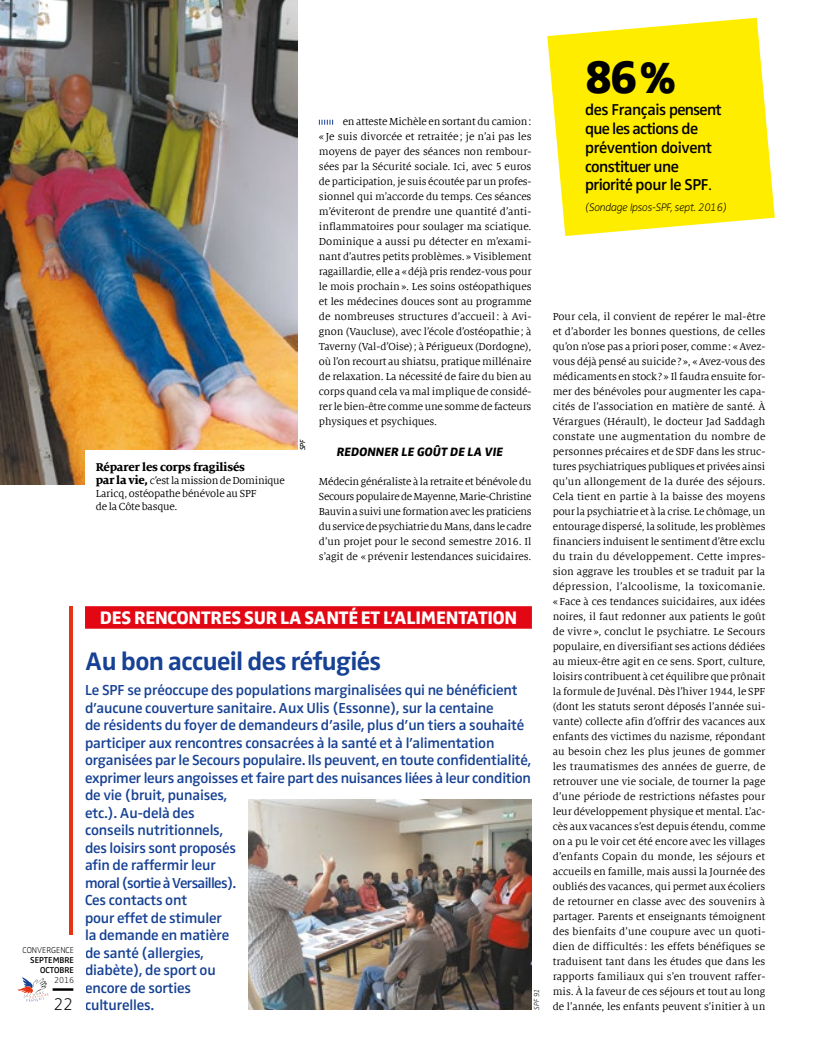
<style>
.page{position:relative;width:815px;height:1063px;background:#fff}
.page>*{position:absolute;margin:0;border:0;box-sizing:border-box;transform-origin:0 0}
.t1{font:800 47.12px "Zwo OT";color:#000}
.t2{font:700 26.25px "Zwo OT";letter-spacing:-.025em;color:#164194}
.t3{font:800 18.75px "Zwo OT";letter-spacing:-.01em;color:#fff}
.t4{font:300 expanded 17.5px "Zwo OT";color:#000}
.t5{font:600 16.25px/18.8px "Zwo OT";letter-spacing:-.03em;color:#000}
.t6{font:600 15px/17.5px "Zwo OT";letter-spacing:-.01em;color:#164194}
.t7{font:800 12.5px "Milo Serif Offc";letter-spacing:-.02em;color:#000}
.t8{font:italic 800 12.5px "Zwo OT";letter-spacing:.01em;color:#000}
.t9{font:11.25px/15px "Milo Serif Offc";letter-spacing:-.005em;color:#000;text-align:justify}
.t10{font:italic 300 expanded 11.25px "Zwo OT";letter-spacing:-.03em;color:#000}
.t11{font:600 8.75px/10px "Zwo OT";color:#000;text-align:right}
.t12{font:300 expanded 8.75px "Zwo OT";color:#000}
.t13{font:italic 300 expanded 7.5px "Zwo OT";color:#000}
.t14{font:italic 7.5px "Zwo OT";color:#000}
.s1{font-weight:800;font-size:12.5px}
.s2{font-weight:300}
</style>
<div class="page">
<img style="left:0;top:0;width:298px;height:485px">
<div style="left:85px;top:606px;width:447px;height:23px;background:#e30613"></div>
<div style="left:85px;top:450px;width:213px;height:83px;background:#fff"></div>
<svg style="left:547px;top:18px;width:228px;height:218px;fill:#ffed00"></svg>
<div style="left:585px;top:56px;width:149px;height:161px;background:#ffed00"></div>
<img style="left:248px;top:800px;width:283px;height:210px">
<hr style="left:70px;top:606px;width:3px;height:329px;background:#e63312">
<svg style="left:319px;top:120px;width:14px;height:5px"></svg>
<hr style="left:53px;top:988px;width:20px;height:3px;background:#000">
<svg style="left:17px;top:977px;width:32px;height:25px"></svg>
<p class="t7" style="left:96px;top:460px;width:151px">Réparer les corps fragilisés</p>
<p class="t9" style="left:96px;top:474px;width:191px;line-height:13.1px;text-align:left"><span class="s1">par la vie,</span> c’est la mission de Dominique<br>Laricq, ostéopathe bénévole au SPF<br>de la Côte basque.</p>
<p class="t14" style="left:298px;top:450px;width:13px;rotate:-90deg">SPF</p>
<p class="t9" style="left:319px;top:114px;width:214px;text-indent:24px">en atteste Michèle en sortant du camion: « Je suis divorcée et retraitée ; je n’ai pas les moyens de payer des séances non rembour&shy;sées par la Sécurité sociale. Ici, avec 5 euros de participation, je suis écoutée par un profes&shy;sionnel qui m’accorde du temps. Ces séances m’éviteront de prendre une quantité d’anti&shy;inflammatoires pour soulager ma sciatique.<br>Dominique a aussi pu détecter en m’exami&shy;nant d’autres petits problèmes.» Visiblement ragaillardie, elle a «déjà pris rendez-vous pour le mois prochain». Les soins ostéopathiques et les médecines douces sont au programme de nombreuses structures d’accueil: à Avi&shy;gnon (Vaucluse), avec l’école d’ostéopathie; à Taverny (Val-d’Oise); à Périgueux (Dordogne), où l’on recourt au shiatsu, pratique millénaire de relaxation. La nécessité de faire du bien au corps quand cela va mal implique de considé&shy;rer le bien-être comme une somme de facteurs physiques et psychiques.</p>
<p class="t8" style="left:337px;top:444px;width:168px">REDONNER LE GOÛT DE LA VIE</p>
<p class="t9" style="left:319px;top:474px;width:214px">Médecin généraliste à la retraite et bénévole du Secours populaire de Mayenne, Marie-Christine Bauvin a suivi une formation avec les praticiens du service de psychiatrie du Mans, dans le cadre d’un projet pour le second semestre 2016. Il s’agit de «prévenir lestendances suicidaires.</p>
<p class="t12" style="left:23px;top:945px;width:53px">CONVERGENCE</p>
<p class="t11" style="left:30px;top:955px;width:45px">septembre octobre</p>
<p class="t12" style="left:54px;top:975px;width:21px">2016</p>
<h3 class="t4" style="left:54px;top:994px;width:21px">22</h3>
<h3 class="t3" style="left:100px;top:607px;width:419px">DES RENCONTRES SUR LA SANTÉ ET L’ALIMENTATION</h3>
<h2 class="t2" style="left:85px;top:646px;width:298px">Au bon accueil des réfugiés</h2>
<p class="t6" style="left:85px;top:682px;width:448px">Le SPF se préoccupe des populations marginalisées qui ne bénéficient d’aucune couverture sanitaire. Aux Ulis (Essonne), sur la centaine<br>de résidents du foyer de demandeurs d’asile, plus d’un tiers a souhaité participer aux rencontres consacrées à la santé et à l’alimentation organisées par le Secours populaire. Ils peuvent, en toute confidentialité, exprimer leurs angoisses et faire part des nuisances liées à leur condition de vie (bruit, punaises,<br>etc.). Au-delà des<br>conseils nutritionnels,<br>des loisirs sont proposés<br>afin de raffermir leur<br>moral (sortie à Versailles).<br>Ces contacts ont<br>pour effet de stimuler<br>la demande en matière<br>de santé (allergies,<br>diabète), de sport ou<br>encore de sorties<br>culturelles.</p>
<p class="t13" style="left:532px;top:1010px;width:23px;rotate:-90deg">SPF 91</p>
<h1 class="t1" style="left:585px;top:49px;width:93px">86%</h1>
<h3 class="t5" style="left:585px;top:101px;width:138px">des Français pensent que les actions de prévention doivent constituer une priorité pour le SPF<span class="s2">.</span></h3>
<p class="t10" style="left:585px;top:201px;width:144px">(Sondage Ipsos-SPF, sept. 2016)</p>
<p class="t9" style="left:553px;top:309px;width:214px">Pour cela, il convient de repérer le mal-être et d’aborder les bonnes questions, de celles qu’on n’ose pas a priori poser, comme: «Avez&shy;vous déjà pensé au suicide?», «Avez-vous des médicaments en stock?» Il faudra ensuite for&shy;mer des bénévoles pour augmenter les capa&shy;cités de l’association en matière de santé. À Vérargues (Hérault), le docteur Jad Saddagh constate une augmentation du nombre de personnes précaires et de SDF dans les struc&shy;tures psychiatriques publiques et privées ainsi qu’un allongement de la durée des séjours.<br>Cela tient en partie à la baisse des moyens pour la psychiatrie et à la crise. Le chômage, un entourage dispersé, la solitude, les problèmes financiers induisent le sentiment d’être exclu du train du développement. Cette impres&shy;sion aggrave les troubles et se traduit par la dépression, l’alcoolisme, la toxicomanie. «Face à ces tendances suicidaires, aux idées noires, il faut redonner aux patients le goût de vivre », conclut le psychiatre. Le Secours populaire, en diversifiant ses actions dédiées au mieux-être agit en ce sens. Sport, culture, loisirs contribuent à cet équilibre que prônait la formule de Juvénal. Dès l’hiver 1944, le SPF (dont les statuts seront déposés l’année sui&shy;vante) collecte afin d’offrir des vacances aux enfants des victimes du nazisme, répondant au besoin chez les plus jeunes de gommer les traumatismes des années de guerre, de retrouver une vie sociale, de tourner la page d’une période de restrictions néfastes pour leur développement physique et mental. L’ac&shy;cès aux vacances s’est depuis étendu, comme on a pu le voir cet été encore avec les villages d’enfants Copain du monde, les séjours et accueils en famille, mais aussi la Journée des oubliés des vacances, qui permet aux écoliers de retourner en classe avec des souvenirs à partager. Parents et enseignants témoignent des bienfaits d’une coupure avec un quoti&shy;dien de difficultés : les effets bénéfiques se traduisent tant dans les études que dans les rapports familiaux qui s’en trouvent raffer&shy;mis. À la faveur de ces séjours et tout au long de l’année, les enfants peuvent s’initier à un</p>
</div>
